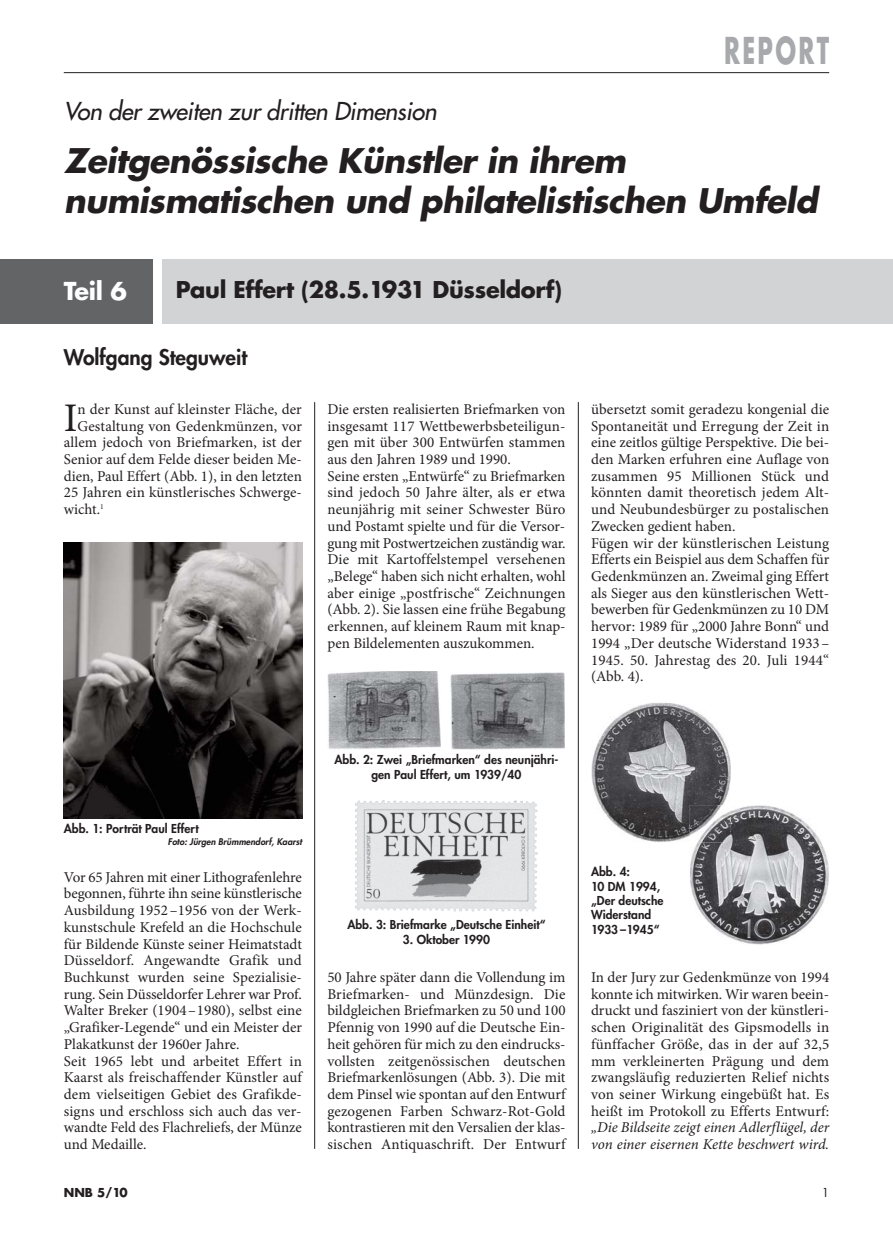
<style>
.page{position:relative;width:893px;height:1234px;background:#fff}
.page>*{position:absolute;margin:0;border:0;box-sizing:border-box;transform-origin:0 0}
.t1{font:40.65px "Minion Pro";color:#231f20}
.t2{font:700 36px "Futura Std";letter-spacing:.1em;color:#a7a9ac;scale:.65 1}
.t3{font:italic 700 33px/39.6px "Futura Std";letter-spacing:-.015em;color:#231f20}
.t4{font:italic 500 24px "Futura Std";letter-spacing:-.015em;color:#231f20}
.t5{font:700 24px "Futura Std";color:#fff}
.t6{font:700 22.5px "Futura Std";letter-spacing:-.015em;color:#231f20}
.t7{font:800 21px "Futura Std";color:#231f20}
.t8{font:15px/16.6px "Minion Pro";color:#231f20}
.t9{font:italic 15px/16.6px "Minion Pro";color:#231f20}
.t10{font:800 12px/14.4px "Futura Std";color:#231f20}
.t11{font:700 12px "Futura Std";color:#231f20}
.t12{font:12px "Futura Std";color:#231f20}
.t13{font:italic 800 9px "Futura Std";color:#231f20}
</style>
<div class="page">
<hr style="left:64px;top:72px;width:765px;height:1px;background:#231f20">
<hr style="left:314px;top:402px;width:1px;height:746px;background:#231f20">
<img style="left:64px;top:542px;width:238px;height:276px">
<hr style="left:578px;top:402px;width:1px;height:746px;background:#231f20">
<img style="left:591px;top:703px;width:140px;height:139px">
<img style="left:690px;top:805px;width:139px;height:139px">
<img style="left:690px;top:805px;width:41px;height:37px">
<div style="left:0;top:259px;width:153px;height:65px;background:#636466"></div>
<div style="left:163px;top:259px;width:730px;height:65px;background:#d1d3d4"></div>
<img style="left:327px;top:671px;width:113px;height:78px">
<img style="left:451px;top:672px;width:114px;height:77px">
<img style="left:355px;top:800px;width:183px;height:112px">
<h2 class="t2" style="left:724px;top:30px;width:163px">REPORT</h2>
<h3 class="t4" style="left:64px;top:98px;width:374px">Von der zweiten zur dritten Dimension</h3>
<h3 class="t3" style="left:64px;top:144px;width:755px">Zeitgenössische Künstler in ihrem numismatischen und philatelistischen Umfeld</h3>
<h3 class="t5" style="left:64px;top:278px;width:65px">Teil 6</h3>
<h3 class="t6" style="left:176px;top:277px;width:388px">Paul Effert (28.5.1931 Düsseldorf)</h3>
<h3 class="t7" style="left:64px;top:347px;width:185px">Wolfgang Steguweit</h3>
<h1 class="t1" style="left:64px;top:401px;width:15px">I</h1>
<p class="t8" style="left:77px;top:402px;width:226px">n der Kunst auf kleinster Fläche, der</p>
<p class="t8" style="left:77px;top:419px;width:226px">Gestaltung von Gedenkmünzen, vor</p>
<p class="t8" style="left:64px;top:435px;width:240px">allem jedoch von Briefmarken, ist der</p>
<p class="t8" style="left:64px;top:452px;width:240px">Senior auf dem Felde dieser beiden Me-</p>
<p class="t8" style="left:64px;top:469px;width:240px">dien, Paul Effert (Abb. 1), in den letzten</p>
<p class="t8" style="left:64px;top:485px;width:240px">25 Jahren ein künstlerisches Schwerge-</p>
<p class="t8" style="left:64px;top:502px;width:41px">wicht.<sup>1</sup></p>
<p class="t8" style="left:327px;top:402px;width:240px">Die ersten realisierten Briefmarken von insgesamt 117 Wettbewerbsbeteiligun&shy;gen mit über 300 Entwürfen stammen aus den Jahren 1989 und 1990.<br>Seine ersten „Entwürfe“ zu Briefmarken sind jedoch 50 Jahre älter, als er etwa neunjährig mit seiner Schwester Büro und Postamt spielte und für die Versor&shy;gung mit Postwertzeichen zuständig war.<br>Die mit Kartoffelstempel versehenen „Belege“ haben sich nicht erhalten, wohl aber einige „postfrische“ Zeichnungen (Abb. 2). Sie lassen eine frühe Begabung erkennen, auf kleinem Raum mit knap&shy;pen Bildelementen auszukommen.</p>
<p class="t8" style="left:591px;top:402px;width:240px">übersetzt somit geradezu kongenial die Spontaneität und Erregung der Zeit in eine zeitlos gültige Perspektive. Die bei&shy;den Marken erfuhren eine Auflage von zusammen 95 Millionen Stück und könnten damit theoretisch jedem Alt&shy;und Neubundesbürger zu postalischen Zwecken gedient haben.<br>Fügen wir der künstlerischen Leistung Efferts ein Beispiel aus dem Schaffen für Gedenkmünzen an. Zweimal ging Effert als Sieger aus den künstlerischen Wett&shy;bewerben für Gedenkmünzen zu 10 DM hervor: 1989 für „2000 Jahre Bonn“ und 1994 „Der deutsche Widerstand 1933– 1945. 50. Jahrestag des 20. Juli 1944“ (Abb. 4).</p>
<p class="t10" style="left:64px;top:821px;width:136px">Abb. 1: Porträt Paul Effert</p>
<p class="t13" style="left:168px;top:836px;width:136px">Foto: Jürgen Brümmendorf, Kaarst</p>
<p class="t8" style="left:64px;top:869px;width:240px">Vor 65 Jahren mit einer Lithografenlehre begonnen, führte ihn seine künstlerische Ausbildung 1952–1956 von der Werk&shy;kunstschule Krefeld an die Hochschule für Bildende Künste seiner Heimatstadt Düsseldorf. Angewandte Grafik und Buchkunst wurden seine Spezialisie&shy;rung. Sein Düsseldorfer Lehrer war Prof.<br>Walter Breker (1904–1980), selbst eine „Grafiker-Legende“ und ein Meister der Plakatkunst der 1960er Jahre.<br>Seit 1965 lebt und arbeitet Effert in Kaarst als freischaffender Künstler auf dem vielseitigen Gebiet des Grafikde&shy;signs und erschloss sich auch das ver&shy;wandte Feld des Flachreliefs, der Münze und Medaille.</p>
<p class="t10" style="left:334px;top:753px;width:226px;text-align:center">Abb. 2: Zwei „Briefmarken“ des neunjähri&shy;gen Paul Effert, um 1939/40</p>
<p class="t10" style="left:347px;top:918px;width:200px">Abb. 3: Briefmarke „Deutsche Einheit“</p>
<p class="t10" style="left:403px;top:932px;width:89px">3. Oktober 1990</p>
<p class="t8" style="left:327px;top:970px;width:240px;text-align:justify">50 Jahre später dann die Vollendung im Briefmarken- und Münzdesign. Die bildgleichen Briefmarken zu 50 und 100<br>Pfennig von 1990 auf die Deutsche Ein&shy;heit gehören für mich zu den eindrucks&shy;vollsten zeitgenössischen deutschen Briefmarkenlösungen (Abb. 3). Die mit dem Pinsel wie spontan auf den Entwurf gezogenen Farben Schwarz-Rot-Gold kontrastieren mit den Versalien der klas&shy;sischen Antiquaschrift. Der Entwurf</p>
<p class="t10" style="left:591px;top:865px;width:74px">Abb. 4:<br>10 DM 1994, „Der deutsche<br>Widerstand<br>1933 –1945“</p>
<p class="t8" style="left:591px;top:970px;width:240px;text-align:justify">In der Jury zur Gedenkmünze von 1994 konnte ich mitwirken. Wir waren beein&shy;druckt und fasziniert von der künstleri&shy;schen Originalität des Gipsmodells in fünffacher Größe, das in der auf 32,5 mm verkleinerten Prägung und dem zwangsläufig reduzierten Relief nichts von seiner Wirkung eingebüßt hat. Es heißt im Protokoll zu Efferts Entwurf:</p>
<p class="t9" style="left:591px;top:1120px;width:240px">„Die Bildseite zeigt einen Adlerflügel, der von einer eisernen Kette beschwert wird.</p>
<p class="t11" style="left:64px;top:1185px;width:65px">NNB 5/10</p>
<p class="t12" style="left:822px;top:1185px;width:9px">1</p>
</div>
